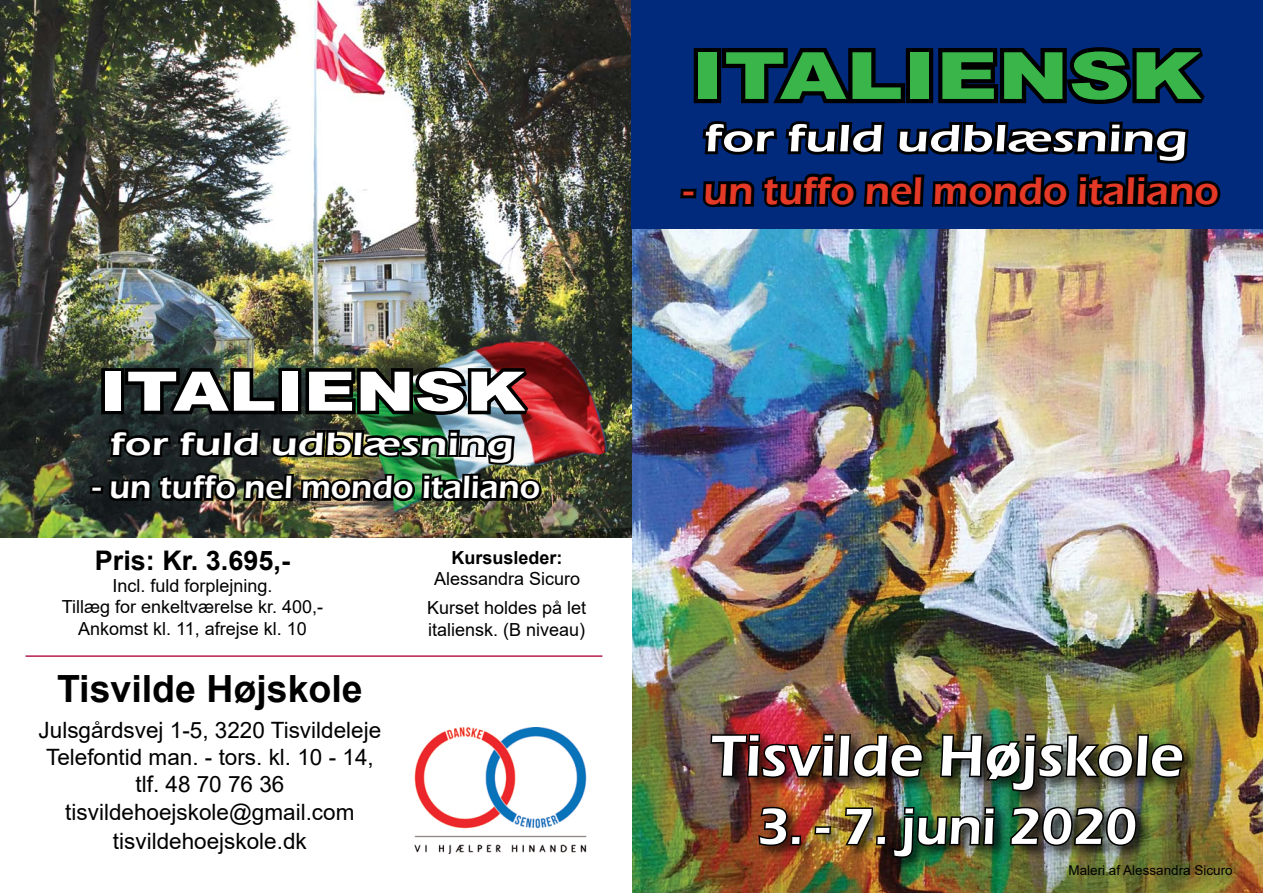
<style>
.page{position:relative;width:1263px;height:893px;background:#fff}
.page>*{position:absolute;margin:0;border:0;box-sizing:border-box;transform-origin:0 0}
.t1{font:900 65.25px "Arial";color:#39b54a;scale:1.31 1}
.t2{font:600 60px "Eras ITC";color:#fff}
.t3{font:900 54.45px "Arial";color:#fff;scale:1.31 1}
.t4{font:600 52.5px "Eras ITC";color:#fff}
.t5{font:600 39.75px "Eras ITC";color:#e43926}
.t6{font:600 39.75px "Eras ITC";color:#fff;scale:1.31 1}
.t7{font:700 37.5px "Arial";color:#000}
.t8{font:600 33.15px "Eras ITC";color:#fff}
.t9{font:600 33.15px "Eras ITC";color:#fff;scale:1.31 1}
.t10{font:700 27px "Arial";color:#000}
.t11{font:22.5px/27.8px "Arial";color:#000;text-align:center}
.t12{font:18px/21.6px "Arial";color:#000;text-align:center}
.t13{font:700 18px "Arial";color:#000}
.t14{font:13.5px "Arial";color:#000}
</style>
<div class="page">
<img style="left:0;top:0;width:633px;height:537px">
<img style="left:633px;top:229px;width:630px;height:664px">
<img style="left:414px;top:728px;width:173px;height:126px">
<div style="left:631px;top:0;width:632px;height:229px;background:#012a7c"></div>
<img style="left:545px;top:309px;width:73px;height:223px">
<hr style="left:26px;top:655px;width:576px;height:2px;background:#b81e4b">
<div style="left:756px;top:804px;width:396px;height:68px;background:#000;opacity:.75"></div>
<img style="left:87px;top:112px;width:458px;height:670px">
<img style="left:677px;top:47px;width:548px;height:812px">
<h3 class="t3" style="left:99px;top:352px;width:327px">ITALIENSK</h3>
<h3 class="t9" style="left:110px;top:425px;width:310px">for fuld udblæsning</h3>
<h3 class="t8" style="left:92px;top:469px;width:449px">- un tuffo nel mondo italiano</h3>
<h3 class="t10" style="left:95px;top:542px;width:197px">Pris: Kr. 3.695,-</h3>
<p class="t12" style="left:62px;top:575px;width:263px">Incl. fuld forplejning.<br>Tillæg for enkeltværelse kr. 400,-<br>Ankomst kl. 11, afrejse kl. 10</p>
<h3 class="t7" style="left:57px;top:662px;width:307px">Tisvilde Højskole</h3>
<p class="t11" style="left:39px;top:716px;width:344px">Julsgårdsvej 1-5, 3220 Tisvildeleje<br>Telefontid man. - tors. kl. 10 - 14, tlf. 48 70 76 36 tisvildehoejskole@gmail.com tisvildehoejskole.dk</p>
<p class="t13" style="left:451px;top:545px;width:113px">Kursusleder:</p>
<p class="t12" style="left:427px;top:564px;width:161px;line-height:28.7px">Alessandra Sicuro<br>Kurset holdes på let</p>
<p class="t12" style="left:428px;top:618px;width:159px">italiensk. (B niveau)</p>
<h1 class="t1" style="left:691px;top:28px;width:391px">ITALIENSK</h1>
<h3 class="t6" style="left:704px;top:116px;width:371px">for fuld udblæsning</h3>
<h3 class="t5" style="left:683px;top:168px;width:537px">- un tuffo nel mondo italiano</h3>
<h2 class="t2" style="left:711px;top:722px;width:474px">Tisvilde Højskole</h2>
<h3 class="t4" style="left:757px;top:797px;width:381px">3. - 7. juni 2020</h3>
<p class="t14" style="left:1068px;top:861px;width:166px">Maleri af Alessandra Sicuro</p>
</div>
